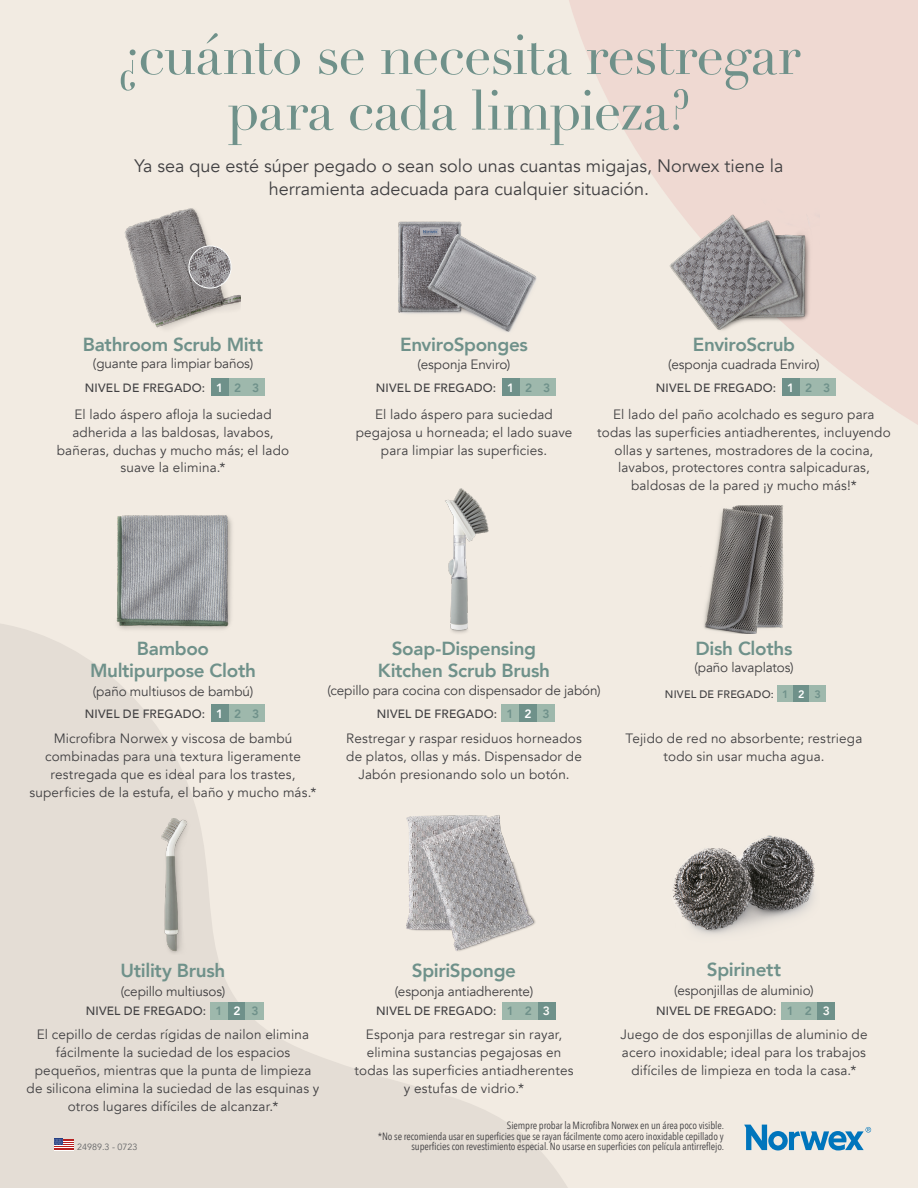
<style>
.page{position:relative;width:918px;height:1188px;background:#f2ebe2}
.page>*{position:absolute;margin:0;border:0;box-sizing:border-box;transform-origin:0 0}
.t1{font:55.5px/55.5px "Didot";letter-spacing:-.02em;color:#6f918a;text-align:center}
.t2{font:800 18.9px/22.6px "Avenir";letter-spacing:-.015em;color:#6f918a;text-align:center}
.t3{font:18px/22.5px "Avenir";color:#414042;text-align:center}
.t4{font:13.5px/18px "Avenir";letter-spacing:.01em;color:#414042;text-align:center}
.t5{font:13.5px "Avenir";letter-spacing:-.01em;color:#414042}
.t6{font:500 12px "Avenir";letter-spacing:.015em;color:#414042}
.t7{font:500 10.8px "Avenir";letter-spacing:.02em;color:#414042}
.t8{font:10.5px/10.8px "Avenir Next Condensed";letter-spacing:-.01em;color:#414042;text-align:right}
.t9{font:9px "Avenir";color:#636466}
.s1{font-weight:800;color:#fff}
.s2{font-weight:800;color:#6f918a}
.s3{font-weight:800;color:#fbf9f6}
</style>
<div class="page">
<svg style="left:0;top:624px;width:568px;height:564px"></svg>
<svg style="left:569px;top:0;width:349px;height:425px;fill:#efd9d2"></svg>
<img style="left:704px;top:505px;width:80px;height:128px">
<img style="left:669px;top:198px;width:150px;height:146px">
<img style="left:672px;top:835px;width:143px;height:100px">
<svg style="left:744px;top:1125px;width:127px;height:25px"></svg>
<div style="left:777px;top:686px;width:16px;height:16px;background:#9eb8ac"></div>
<div style="left:793px;top:686px;width:17px;height:16px;background:#6f918a"></div>
<div style="left:810px;top:686px;width:16px;height:16px;background:#9eb8ac"></div>
<div style="left:782px;top:378px;width:18px;height:18px;background:#6f918a"></div>
<div style="left:800px;top:378px;width:18px;height:18px;background:#9eb8ac"></div>
<div style="left:818px;top:378px;width:18px;height:18px;background:#9eb8ac"></div>
<img style="left:136px;top:819px;width:61px;height:136px">
<img style="left:98px;top:515px;width:150px;height:132px">
<img style="left:124px;top:208px;width:117px;height:121px">
<img style="left:189px;top:246px;width:42px;height:42px;border-radius:21px">
<div style="left:189px;top:246px;width:42px;height:42px;border:1px solid #fff;border-radius:50%"></div>
<div style="left:211px;top:378px;width:18px;height:18px;background:#6f918a"></div>
<div style="left:229px;top:378px;width:18px;height:18px;background:#9eb8ac"></div>
<div style="left:247px;top:378px;width:18px;height:18px;background:#9eb8ac"></div>
<div style="left:211px;top:704px;width:18px;height:18px;background:#6f918a"></div>
<div style="left:229px;top:704px;width:18px;height:18px;background:#9eb8ac"></div>
<div style="left:247px;top:704px;width:18px;height:18px;background:#9eb8ac"></div>
<div style="left:210px;top:1002px;width:18px;height:18px;background:#9eb8ac"></div>
<div style="left:228px;top:1002px;width:18px;height:18px;background:#6f918a"></div>
<div style="left:246px;top:1002px;width:18px;height:18px;background:#9eb8ac"></div>
<img style="left:398px;top:221px;width:139px;height:111px">
<img style="left:393px;top:815px;width:146px;height:139px">
<img style="left:389px;top:488px;width:150px;height:147px">
<div style="left:502px;top:378px;width:18px;height:18px;background:#6f918a"></div>
<div style="left:520px;top:378px;width:18px;height:18px;background:#9eb8ac"></div>
<div style="left:538px;top:378px;width:18px;height:18px;background:#9eb8ac"></div>
<div style="left:501px;top:704px;width:18px;height:18px;background:#9eb8ac"></div>
<div style="left:519px;top:704px;width:18px;height:18px;background:#6f918a"></div>
<div style="left:537px;top:704px;width:18px;height:18px;background:#9eb8ac"></div>
<div style="left:502px;top:1002px;width:18px;height:18px;background:#9eb8ac"></div>
<div style="left:520px;top:1002px;width:18px;height:18px;background:#9eb8ac"></div>
<div style="left:538px;top:1002px;width:18px;height:18px;background:#6f918a"></div>
<div style="left:782px;top:1002px;width:18px;height:18px;background:#9eb8ac"></div>
<div style="left:800px;top:1002px;width:18px;height:18px;background:#9eb8ac"></div>
<div style="left:818px;top:1002px;width:18px;height:18px;background:#6f918a"></div>
<svg style="left:54px;top:1139px;width:19px;height:12px"></svg>
<h1 class="t1" style="left:118px;top:28px;width:684px">¿cuánto se necesita restregar para cada limpieza?</h1>
<h3 class="t3" style="left:134px;top:155px;width:651px">Ya sea que esté súper pegado o sean solo unas cuantas migajas, Norwex tiene la herramienta adecuada para cualquier situación.</h3>
<h2 class="t2" style="left:83px;top:333px;width:182px">Bathroom Scrub Mitt</h2>
<p class="t5" style="left:93px;top:356px;width:162px">(guante para limpiar baños)</p>
<h2 class="t2" style="left:400px;top:334px;width:129px">EnviroSponges</h2>
<p class="t5" style="left:418px;top:356px;width:94px">(esponja Enviro)</p>
<h2 class="t2" style="left:693px;top:334px;width:104px">EnviroScrub</h2>
<p class="t5" style="left:668px;top:356px;width:153px">(esponja cuadrada Enviro)</p>
<p class="t6" style="left:85px;top:377px;width:176px">NIVEL DE FREGADO: <span class="s1">1</span> <span class="s2">2 3</span></p>
<p class="t6" style="left:376px;top:377px;width:176px">NIVEL DE FREGADO: <span class="s1">1</span> <span class="s2">2 3</span></p>
<p class="t6" style="left:656px;top:377px;width:176px">NIVEL DE FREGADO: <span class="s1">1</span> <span class="s2">2 3</span></p>
<p class="t4" style="left:57px;top:405px;width:234px">El lado áspero afloja la suciedad adherida a las baldosas, lavabos, bañeras, duchas y mucho más; el lado suave la elimina.*</p>
<p class="t4" style="left:356px;top:405px;width:218px">El lado áspero para suciedad pegajosa u horneada; el lado suave para limpiar las superficies.</p>
<p class="t4" style="left:597px;top:405px;width:295px">El lado del paño acolchado es seguro para todas las superficies antiadherentes, incluyendo ollas y sartenes, mostradores de la cocina, lavabos, protectores contra salpicaduras, baldosas de la pared ¡y mucho más!*</p>
<h2 class="t2" style="left:90px;top:637px;width:168px">Bamboo<br>Multipurpose Cloth</h2>
<p class="t5" style="left:93px;top:684px;width:162px">(paño multiusos de bambú)</p>
<p class="t6" style="left:85px;top:703px;width:176px">NIVEL DE FREGADO: <span class="s1">1</span> <span class="s2">2 3</span></p>
<p class="t4" style="left:30px;top:730px;width:289px">Microfibra Norwex y viscosa de bambú combinadas para una textura ligeramente restregada que es ideal para los trastes, superficies de la estufa, el baño y mucho más.*</p>
<h2 class="t2" style="left:378px;top:637px;width:174px">Soap-Dispensing<br>Kitchen Scrub Brush</h2>
<p class="t5" style="left:327px;top:682px;width:275px">(cepillo para cocina con dispensador de jabón)</p>
<p class="t6" style="left:377px;top:703px;width:174px">NIVEL DE FREGADO: <span class="s2">1</span> <span class="s1">2</span> <span class="s2">3</span></p>
<p class="t4" style="left:346px;top:730px;width:237px">Restregar y raspar residuos horneados de platos, ollas y más. Dispensador de<br>Jabón presionando solo un botón.</p>
<h2 class="t2" style="left:695px;top:637px;width:99px">Dish Cloths</h2>
<p class="t5" style="left:694px;top:660px;width:101px">(paño lavaplatos)</p>
<p class="t7" style="left:665px;top:685px;width:157px">NIVEL DE FREGADO: <span class="s2">1</span> <span class="s1">2</span> <span class="s2">3</span></p>
<p class="t4" style="left:626px;top:730px;width:238px">Tejido de red no absorbente; restriega todo sin usar mucha agua.</p>
<h2 class="t2" style="left:121px;top:959px;width:106px">Utility Brush</h2>
<p class="t5" style="left:121px;top:983px;width:106px">(cepillo multiusos)</p>
<h2 class="t2" style="left:412px;top:959px;width:106px">SpiriSponge</h2>
<p class="t5" style="left:395px;top:984px;width:140px">(esponja antiadherente)</p>
<h2 class="t2" style="left:707px;top:958px;width:76px">Spirinett</h2>
<p class="t5" style="left:674px;top:983px;width:141px">(esponjillas de aluminio)</p>
<p class="t6" style="left:86px;top:1001px;width:174px">NIVEL DE FREGADO: <span class="s2">1</span> <span class="s1">2</span> <span class="s2">3</span></p>
<p class="t6" style="left:376px;top:1001px;width:175px">NIVEL DE FREGADO: <span class="s2">1 2</span> <span class="s3">3</span></p>
<p class="t6" style="left:656px;top:1001px;width:175px">NIVEL DE FREGADO: <span class="s2">1 2</span> <span class="s3">3</span></p>
<p class="t4" style="left:27px;top:1026px;width:294px">El cepillo de cerdas rígidas de nailon elimina fácilmente la suciedad de los espacios pequeños, mientras que la punta de limpieza de silicona elimina la suciedad de las esquinas y otros lugares difíciles de alcanzar.*</p>
<p class="t4" style="left:355px;top:1026px;width:220px">Esponja para restregar sin rayar, elimina sustancias pegajosas en todas las superficies antiadherentes y estufas de vidrio.*</p>
<p class="t4" style="left:620px;top:1026px;width:249px">Juego de dos esponjillas de aluminio de acero inoxidable; ideal para los trabajos difíciles de limpieza en toda la casa.*</p>
<p class="t9" style="left:77px;top:1142px;width:62px">24989.3 - 0723</p>
<p class="t8" style="left:378px;top:1119px;width:348px">Siempre probar la Microfibra Norwex en un área poco visible.<br>*No se recomienda usar en superficies que se rayan fácilmente como acero inoxidable cepillado y superficies con revestimiento especial. No usarse en superficies con película antirreflejo.</p>
</div>
